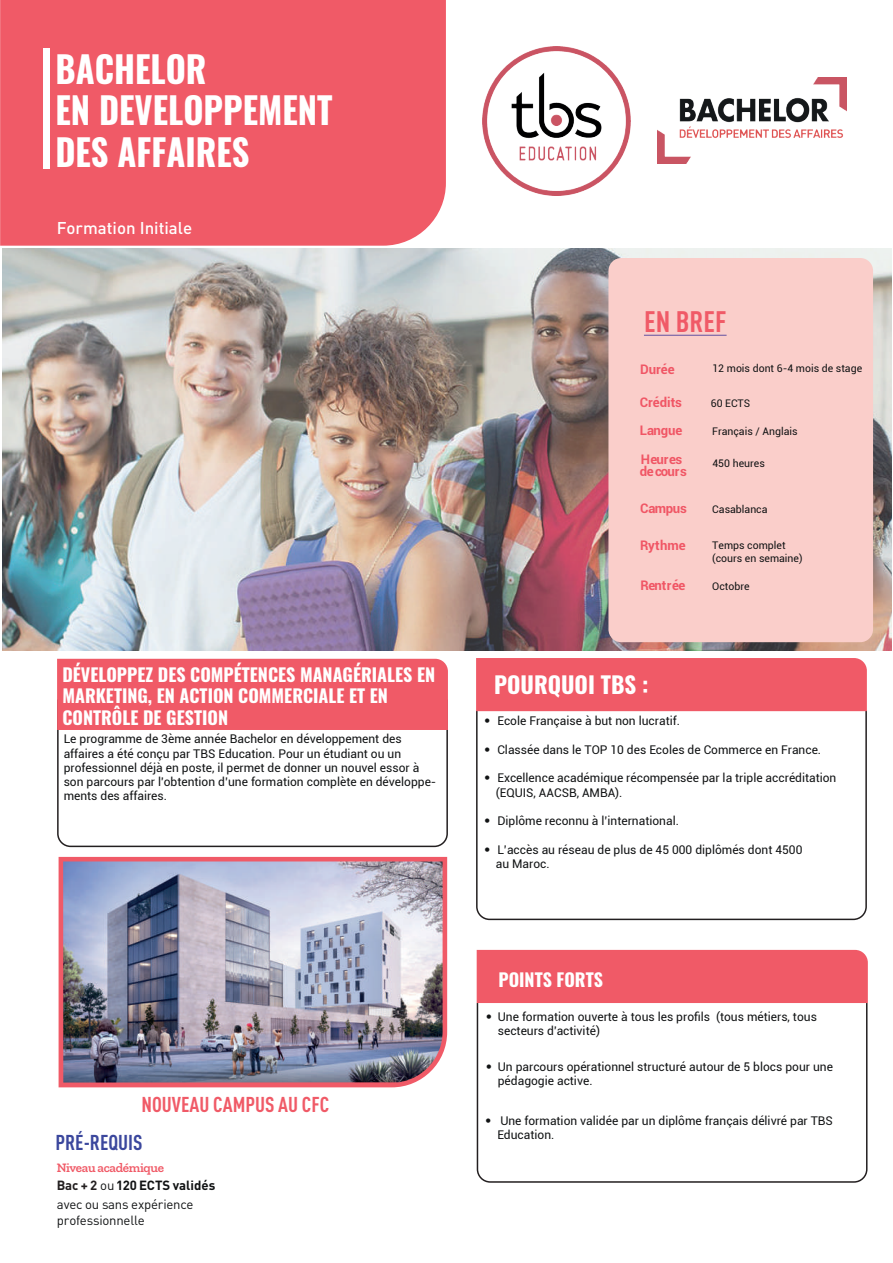
<style>
.page{position:relative;width:893px;height:1263px;background:#fff}
.page>*{position:absolute;margin:0;border:0;box-sizing:border-box;transform-origin:0 0}
.t1{font:700 36.6px/41.4px "Oswald";color:#fff;scale:.94 1}
.t2{font:700 condensed 29.25px "DINOT";color:#f05a67}
.t3{font:700 22.95px "Oswald";color:#fff}
.t4{font:700 condensed 21.15px "DINOT";color:#f05a67}
.t5{font:700 condensed 21.15px "DINOT";color:#3b479d}
.t6{font:700 18px/21.6px "Oswald";color:#fff}
.t7{font:500 16.8px "DINOT";color:#fff}
.t8{font:700 13.2px/12px "Roboto";letter-spacing:-.005em;color:#f05665}
.t9{font:13.2px/16px "DINOT";letter-spacing:-.02em;color:#111314}
.t10{font:700 13.2px "DINOT";color:#111314}
.t11{font:600 13.2px "Zilla Slab";letter-spacing:-.025em;color:#f05a67}
.t12{font:12px/14.2px "Roboto";color:#111314}
.t13{font:10.5px/12.6px "Roboto";color:#111314}
.s1{color:#231f20}
.s2{font-weight:400}
.s3{font-family:"DINOT";font-size:13.2px}
</style>
<div class="page">
<img style="left:3px;top:248px;width:889px;height:403px">
<div style="left:608px;top:258px;width:265px;height:384px;background:#faceca;border-radius:13px"></div>
<div style="left:0;top:0;width:446px;height:246px;background:#f05a67"></div>
<svg style="left:476px;top:1001px;width:392px;height:182px"></svg>
<svg style="left:57px;top:730px;width:391px;height:118px"></svg>
<div style="left:57px;top:659px;width:391px;height:71px;background:#f05a67"></div>
<div style="left:477px;top:950px;width:391px;height:53px;background:#f05a67"></div>
<hr style="left:644px;top:335px;width:83px;height:1px;background:#6150a1">
<div style="left:43px;top:49px;width:7px;height:120px;background:#fff"></div>
<svg style="left:476px;top:711px;width:391px;height:210px"></svg>
<div style="left:476px;top:658px;width:391px;height:53px;background:#f05a67"></div>
<img style="left:657px;top:78px;width:189px;height:86px">
<img style="left:482px;top:47px;width:148px;height:148px">
<svg style="left:59px;top:857px;width:388px;height:230px;background:#ec6471"></svg>
<img style="left:63px;top:861px;width:380px;height:221px">
<h1 class="t1" style="left:55px;top:50px;width:296px">BACHELOR<br>EN DEVELOPPEMENT<br>DES AFFAIRES</h1>
<h3 class="t7" style="left:57px;top:217px;width:137px">Formation Initiale</h3>
<h3 class="t6" style="left:62px;top:664px;width:374px">DÉVELOPPEZ DES COMPÉTENCES MANAGÉRIALES EN<br>MARKETING, EN ACTION COMMERCIALE ET EN<br>CONTRÔLE DE GESTION</h3>
<p class="t12" style="left:64px;top:732px;width:374px">Le programme de 3ème année Bachelor en développement des affaires a été conçu par TBS Education. Pour un étudiant ou un professionnel déjà en poste, il permet de donner un nouvel essor à son parcours par l'obtention d’une formation complète en développe&shy;ments des affaires.</p>
<h3 class="t4" style="left:141px;top:1092px;width:189px">NOUVEAU CAMPUS AU CFC</h3>
<h3 class="t5" style="left:55px;top:1129px;width:89px">PRÉ-REQUIS</h3>
<p class="t11" style="left:57px;top:1160px;width:109px">Niveau académique</p>
<p class="t10" style="left:57px;top:1176px;width:160px"><span class="s1">Bac + 2</span> <span class="s2">ou</span>120 ECTS validés</p>
<p class="t9" style="left:57px;top:1196px;width:138px">avec ou sans expérience professionnelle</p>
<h2 class="t2" style="left:644px;top:304px;width:84px">EN BREF</h2>
<p class="t8" style="left:640px;top:363px;width:36px">Durée</p>
<p class="t13" style="left:712px;top:361px;width:151px">12 mois dont 6-4 mois de stage</p>
<p class="t8" style="left:640px;top:396px;width:44px">Crédits</p>
<p class="t13" style="left:711px;top:397px;width:41px">60 ECTS</p>
<p class="t8" style="left:640px;top:424px;width:44px">Langue</p>
<p class="t13" style="left:712px;top:425px;width:87px">Français / Anglais</p>
<p class="t8" style="left:640px;top:453px;width:49px">Heures decours</p>
<p class="t13" style="left:712px;top:457px;width:54px">450 heures</p>
<p class="t8" style="left:640px;top:501px;width:48px">Campus</p>
<p class="t13" style="left:712px;top:502px;width:57px">Casablanca</p>
<p class="t8" style="left:640px;top:539px;width:47px">Rythme</p>
<p class="t13" style="left:712px;top:539px;width:92px">Temps complet (cours en semaine)</p>
<p class="t8" style="left:641px;top:579px;width:46px">Rentrée</p>
<p class="t13" style="left:712px;top:579px;width:39px">Octobre</p>
<h3 class="t3" style="left:494px;top:668px;width:156px">POURQUOI TBS :</h3>
<p class="t12" style="left:484px;top:713px;width:198px"><span class="s3">•</span> Ecole Française à but non lucratif.</p>
<p class="t12" style="left:484px;top:742px;width:339px"><span class="s3">•</span> Classée dans le TOP 10 des Ecoles de Commerce en France.</p>
<p class="t12" style="left:496px;top:770px;width:342px;text-indent:-12px"><span class="s3">•</span> Excellence académique récompensée par la triple accréditation (EQUIS, AACSB, AMBA).</p>
<p class="t12" style="left:484px;top:813px;width:197px"><span class="s3">•</span> Diplôme reconnu à l’international.</p>
<p class="t12" style="left:496px;top:842px;width:308px;text-indent:-12px"><span class="s3">•</span> L’accès au réseau de plus de 45 000 diplômés dont 4500 au Maroc.</p>
<h3 class="t6" style="left:498px;top:969px;width:106px">POINTS FORTS</h3>
<p class="t12" style="left:498px;top:1009px;width:321px;text-indent:-12px"><span class="s3">•</span> Une formation ouverte à tous les profils (tous métiers, tous secteurs d'activité)</p>
<p class="t12" style="left:498px;top:1059px;width:337px;text-indent:-12px"><span class="s3">•</span> Un parcours opérationnel structuré autour de 5 blocs pour une pédagogie active.</p>
<p class="t12" style="left:497px;top:1113px;width:337px;text-indent:-12px"><span class="s3">•</span> Une formation validée par un diplôme français délivré par TBS<br>Education.</p>
</div>
